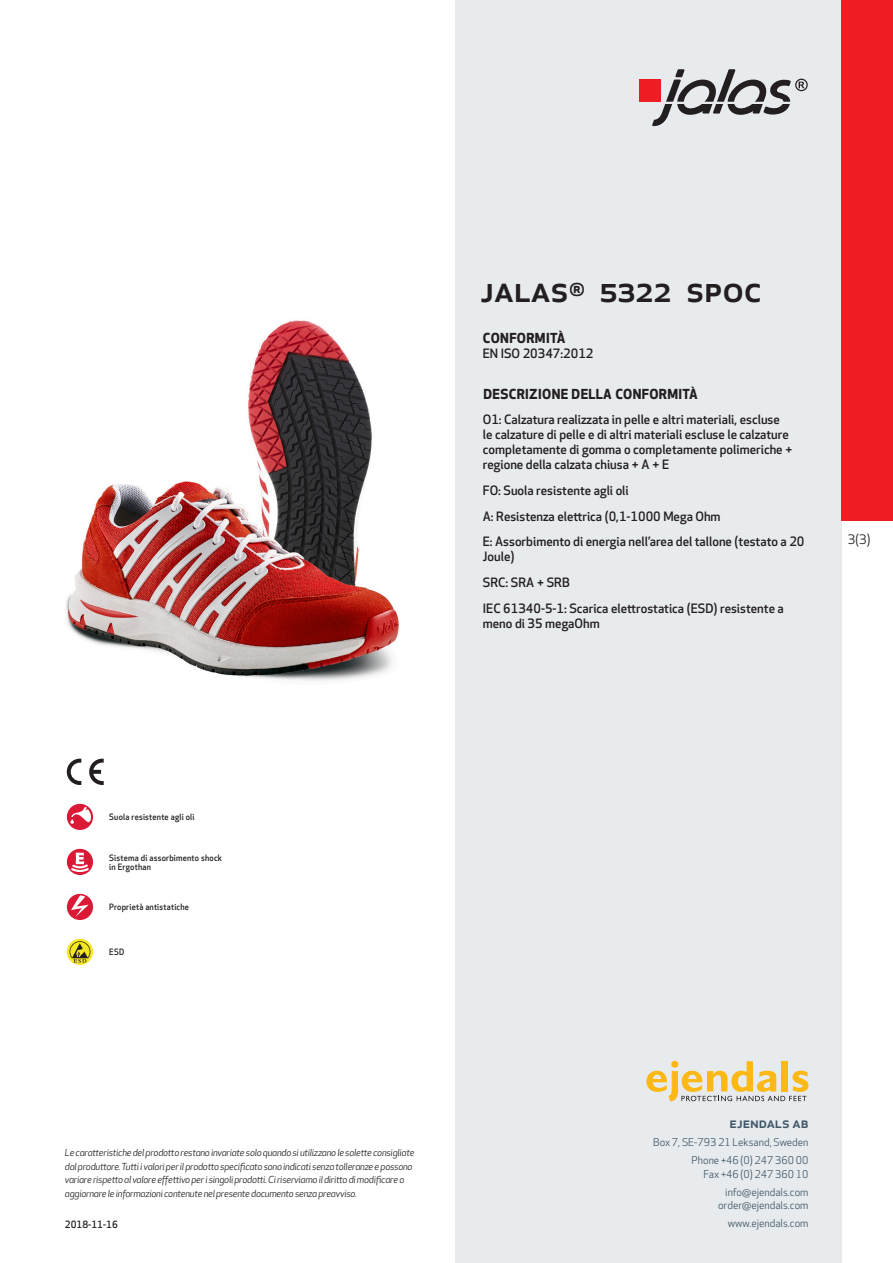
<style>
.page{position:relative;width:893px;height:1263px;background:#fff}
.page>*{position:absolute;margin:0;border:0;box-sizing:border-box;transform-origin:0 0}
.prodname{font:500 36px "Apex New";color:#231f20}
.t1{font:500 15px "Apex New";color:#405968}
.Funktion_body{font:700 13.5px "Apex New";letter-spacing:.025em;color:#231f20}
.t2{font:12.75px "Apex New";color:#231f20}
.Funktion_body-2{font:500 12.6px/15px "Apex New";color:#231f20}
.t3{font:10.5px/18px "Apex New";color:#405968;text-align:right}
.t4{font:500 9.75px "Apex New";color:#231f20}
.t5{font:italic 9.45px/13.5px "Apex New";letter-spacing:-.025em;color:#231f20}
.Artikel{font:500 8.55px/9px "Apex New";letter-spacing:.025em;color:#231f20;scale:.95 1}
</style>
<div class="page">
<div style="left:455px;top:0;width:387px;height:1263px;background:#e8ebee"></div>
<svg style="left:646px;top:1061px;width:162px;height:40px"></svg>
<img style="left:66px;top:320px;width:333px;height:361px">
<div style="left:842px;top:0;width:51px;height:520px;background:#ee1d23"></div>
<div style="left:67px;top:804px;width:26px;height:26px;background:#db1836;border-radius:50%"></div>
<svg style="left:70px;top:807px;width:21px;height:17px"></svg>
<svg style="left:67px;top:849px;width:26px;height:26px"></svg>
<svg style="left:69px;top:853px;width:22px;height:20px"></svg>
<div style="left:67px;top:894px;width:26px;height:26px;background:#db1836;border-radius:50%"></div>
<svg style="left:71px;top:895px;width:18px;height:22px"></svg>
<svg style="left:67px;top:939px;width:26px;height:26px"></svg>
<svg style="left:70px;top:941px;width:20px;height:22px"></svg>
<svg style="left:89px;top:759px;width:15px;height:26px"></svg>
<svg style="left:67px;top:759px;width:14px;height:26px"></svg>
<div style="left:639px;top:80px;width:22px;height:22px;background:#ee1d23"></div>
<svg style="left:652px;top:69px;width:156px;height:57px"></svg>
<p class="prodname" style="left:480px;top:265px;width:283px">JALAS<sup>®</sup> 5322 SpOc</p>
<p class="Funktion_body" style="left:483px;top:328px;width:84px">CONFORMITÀ</p>
<p class="Funktion_body-2" style="left:483px;top:346px;width:112px">EN ISO 20347:2012</p>
<p class="Funktion_body" style="left:483px;top:384px;width:216px">DESCRIZIONE DELLA CONFORMITÀ</p>
<p class="Funktion_body-2" style="left:483px;top:412px;width:311px">O1: Calzatura realizzata in pelle e altri materiali, escluse<br>le calzature di pelle e di altri materiali escluse le calzature completamente di gomma o completamente polimeriche + regione della calzata chiusa + A + E</p>
<p class="Funktion_body-2" style="left:483px;top:483px;width:147px">FO: Suola resistente agli oli</p>
<p class="Funktion_body-2" style="left:483px;top:508px;width:239px">A: Resistenza elettrica (0,1-1000 Mega Ohm</p>
<p class="Funktion_body-2" style="left:483px;top:534px;width:323px">E: Assorbimento di energia nell’area del tallone (testato a 20<br>Joule)</p>
<p class="Funktion_body-2" style="left:483px;top:575px;width:88px">SRC: SRA + SRB</p>
<p class="Funktion_body-2" style="left:483px;top:600px;width:302px">IEC 61340-5-1: Scarica elettrostatica (ESD) resistente a meno di 35 megaOhm</p>
<p class="t2" style="left:848px;top:531px;width:24px">3(3)</p>
<p class="Artikel" style="left:109px;top:812px;width:91px">Suola resistente agli oli</p>
<p class="Artikel" style="left:109px;top:853px;width:120px">Sistema di assorbimento shock in Ergothan</p>
<p class="Artikel" style="left:109px;top:902px;width:85px">Proprietà antistatiche</p>
<p class="Artikel" style="left:109px;top:947px;width:17px">ESD</p>
<p class="t5" style="left:65px;top:1146px;width:351px">Le caratteristiche del prodotto restano invariate solo quando si utilizzano le solette consigliate dal produttore. Tutti i valori per il prodotto specificato sono indicati senza tolleranze e possono variare rispetto al valore effettivo per i singoli prodotti. Ci riserviamo il diritto di modificare o aggiornare le informazioni contenute nel presente documento senza preavviso.</p>
<p class="t4" style="left:65px;top:1218px;width:54px">2018-11-16</p>
<p class="t1" style="left:729px;top:1113px;width:80px">ejendals ab</p>
<p class="t3" style="left:653px;top:1133px;width:157px">Box 7, SE-793 21 Leksand, Sweden<br>Phone +46 (0) 247 360 00</p>
<p class="t3" style="left:703px;top:1165px;width:107px">Fax +46 (0) 247 360 10 info@ejendals.com</p>
<p class="t3" style="left:718px;top:1196px;width:92px">order@ejendals.com</p>
<p class="t3" style="left:728px;top:1215px;width:82px">www.ejendals.com</p>
</div>
